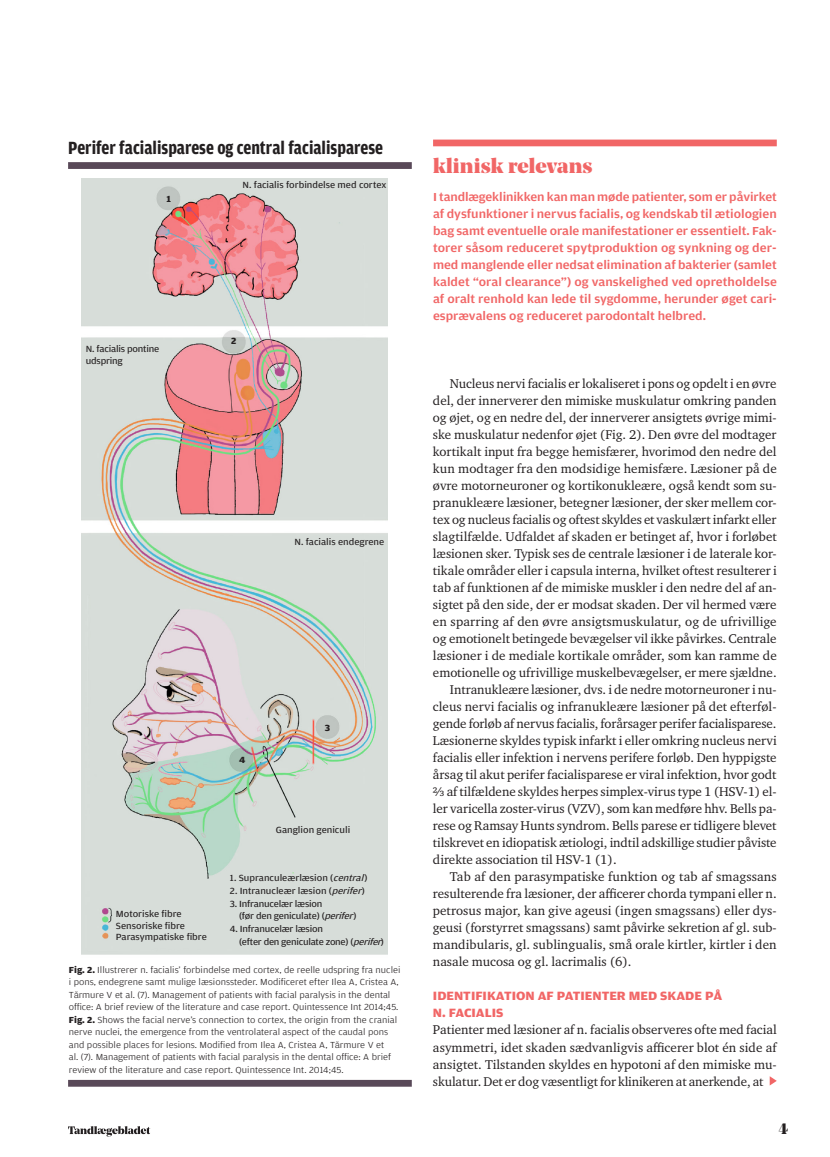
<style>
.page{position:relative;width:830px;height:1157px;background:#fff}
.page>*{position:absolute;margin:0;border:0;box-sizing:border-box;transform-origin:0 0}
.Klinisk_relevans_overskrift{font:900 21px "Noe Display";letter-spacing:.01em;color:#f16666}
.Tabel_Rubrik{font:700 18.75px "Amplitude Condensed";color:#231f20}
.t1{font:900 15px "Noe Display";color:#231f20}
.Brød_med_indryk{font:13.05px/17px "Charter ITC Std";color:#231f20;text-align:justify}
.Brød_uden_indryk{font:13.05px/17px "Charter ITC Std";letter-spacing:-.01em;color:#231f20;text-align:justify}
.Mellemrubrik_VERSALER_RØD{font:700 12.75px/17px "Amplitude Wide";color:#f16666}
.Klinisk_relevans_brød{font:500 12.3px/17px "Amplitude Wide";color:#f16666;text-align:justify}
.Figur_text{font:9.45px "Amplitude Wide";color:#231f20}
.Figur_text-2{font:9.45px/12.6px "Amplitude Wide";letter-spacing:-.02em;color:#231f20}
.Figur_text-3{font:9.45px/12.6px "Amplitude Wide";letter-spacing:-.025em;color:#231f20}
.Figur_text-4{font:700 9.45px "Amplitude Wide";color:#231f20}
.Tabel_billedtekst{font:300 9.3px/12.5px "Amplitude Wide";color:#231f20}
.s1{font-style:italic}
.s2{font-weight:700}
.s3{font-family:"N Haas Grotesk DS Pro 45 Lt";font-weight:400}
</style>
<div class="page">
<svg style="left:769px;top:1076px;width:7px;height:9px"></svg>
<svg style="left:68px;top:162px;width:343px;height:924px;fill:#d7ddd9"></svg>
<div style="left:433px;top:140px;width:343px;height:6px;background:#f16666"></div>
<svg style="left:68px;top:1126px;width:82px;height:10px"></svg>
<p class="Tabel_Rubrik" style="left:68px;top:137px;width:316px">Perifer facialisparese og central facialisparese</p>
<p class="Figur_text-4" style="left:166px;top:194px;width:6px">1</p>
<p class="Figur_text-2" style="left:86px;top:342px;width:75px">N. facialis pontine udspring</p>
<p class="Figur_text" style="left:242px;top:180px;width:145px">N. facialis forbindelse med cortex</p>
<p class="Figur_text-4" style="left:231px;top:336px;width:7px">2</p>
<p class="Figur_text" style="left:294px;top:536px;width:91px">N. facialis endegrene</p>
<p class="Figur_text-4" style="left:239px;top:754px;width:8px">4</p>
<p class="Figur_text-4" style="left:324px;top:722px;width:7px">3</p>
<p class="Figur_text" style="left:116px;top:908px;width:67px">Motoriske fibre</p>
<p class="Figur_text" style="left:116px;top:920px;width:71px">Sensoriske fibre</p>
<p class="Figur_text" style="left:116px;top:931px;width:92px">Parasympatiske fibre</p>
<p class="Figur_text" style="left:276px;top:824px;width:76px">Ganglion geniculi</p>
<p class="Figur_text" style="left:230px;top:873px;width:139px">1. Supranculeærlæsion (<span class="s1">central</span>)</p>
<p class="Figur_text" style="left:230px;top:885px;width:136px">2. Intranucleær læsion (<span class="s1">perifer</span>)</p>
<p class="Figur_text-2" style="left:239px;top:897px;width:119px;text-indent:-9px">3. Infranucelær læsion<br>(før den geniculate) (<span class="s1">perifer</span>)</p>
<p class="Figur_text-3" style="left:239px;top:922px;width:146px;text-indent:-9px">4. Infranucelær læsion<br>(efter den geniculate zone) (<span class="s1">perifer</span>)</p>
<p class="Tabel_billedtekst" style="left:69px;top:963px;width:333px"><span class="s2">Fig. 2.</span> Illustrerer n. facialis’ forbindelse med cortex, de reelle udspring fra nuclei i pons, endegrene samt mulige læsionssteder. Modificeret efter Ilea A, Cristea A, T<span class="s3">ă</span>rmure V et al. (7). Management of patients with facial paralysis in the dental office: A brief review of the literature and case report. Quintessence Int 2014;45.</p>
<p class="Tabel_billedtekst" style="left:69px;top:1013px;width:329px"><span class="s2">Fig. 2.</span> Shows the facial nerve’s connection to cortex, the origin from the cranial nerve nuclei, the emergence from the ventrolateral aspect of the caudal pons and possible places for lesions. Modified from Ilea A, Cristea A, T<span class="s3">ă</span>rmure V et<br>al. (7). Management of patients with facial paralysis in the dental office: A brief review of the literature and case report. Quintessence Int. 2014;45.</p>
<p class="Klinisk_relevans_overskrift" style="left:433px;top:152px;width:161px">klinisk relevans</p>
<p class="Klinisk_relevans_brød" style="left:433px;top:188px;width:345px">I tandlægeklinikken kan man møde patienter, som er påvirket af dysfunktioner i nervus facialis, og kendskab til ætiologien bag samt eventuelle orale manifestationer er essentielt. Fak&shy;torer såsom reduceret spytproduktion og synkning og der&shy;med manglende eller nedsat elimination af bakterier (samlet kaldet “oral clearance”) og vanskelighed ved opretholdelse af oralt renhold kan lede til sygdomme, herunder øget cari&shy;esprævalens og reduceret parodontalt helbred.</p>
<p class="Brød_med_indryk" style="left:433px;top:375px;width:345px;text-indent:17px">Nucleus nervi facialis er lokaliseret i pons og opdelt i en øvre del, der innerverer den mimiske muskulatur omkring panden og øjet, og en nedre del, der innerverer ansigtets øvrige mimi&shy;ske muskulatur nedenfor øjet (Fig. 2). Den øvre del modtager kortikalt input fra begge hemisfærer, hvorimod den nedre del kun modtager fra den modsidige hemisfære. Læsioner på de øvre motorneuroner og kortikonukleære, også kendt som su&shy;pranukleære læsioner, betegner læsioner, der sker mellem cor&shy;tex og nucleus facialis og oftest skyldes et vaskulært infarkt eller slagtilfælde. Udfaldet af skaden er betinget af, hvor i forløbet læsionen sker. Typisk ses de centrale læsioner i de laterale kor&shy;tikale områder eller i capsula interna, hvilket oftest resulterer i tab af funktionen af de mimiske muskler i den nedre del af an&shy;sigtet på den side, der er modsat skaden. Der vil hermed være en sparring af den øvre ansigtsmuskulatur, og de ufrivillige og emotionelt betingede bevægelser vil ikke påvirkes. Centrale læsioner i de mediale kortikale områder, som kan ramme de emotionelle og ufrivillige muskelbevægelser, er mere sjældne.</p>
<p class="Brød_med_indryk" style="left:433px;top:681px;width:345px;text-indent:17px">Intranukleære læsioner, dvs. i de nedre motorneuroner i nu&shy;cleus nervi facialis og infranukleære læsioner på det efterføl&shy;gende forløb af nervus facialis, forårsager perifer facialisparese.<br>Læsionerne skyldes typisk infarkt i eller omkring nucleus nervi facialis eller infektion i nervens perifere forløb. Den hyppigste årsag til akut perifer facialisparese er viral infektion, hvor godt ⅔ af tilfældene skyldes herpes simplex-virus type 1 (HSV-1) el&shy;ler varicella zoster-virus (VZV), som kan medføre hhv. Bells pa&shy;rese og Ramsay Hunts syndrom. Bells parese er tidligere blevet tilskrevet en idiopatisk ætiologi, indtil adskillige studier påviste direkte association til HSV-1 (1).</p>
<p class="Brød_med_indryk" style="left:433px;top:868px;width:345px;text-indent:17px">Tab af den parasympatiske funktion og tab af smagssans resulterende fra læsioner, der afficerer chorda tympani eller n. petrosus major, kan give ageusi (ingen smagssans) eller dys&shy;geusi (forstyrret smagssans) samt påvirke sekretion af gl. sub&shy;mandibularis, gl. sublingualis, små orale kirtler, kirtler i den nasale mucosa og gl. lacrimalis (6).</p>
<p class="Mellemrubrik_VERSALER_RØD" style="left:433px;top:988px;width:291px">IDENTIFIKATION AF PATIENTER MED SKADE PÅ<br>N. FACIALIS</p>
<p class="Brød_uden_indryk" style="left:433px;top:1021px;width:345px">Patienter med læsioner af n. facialis observeres ofte med facial asymmetri, idet skaden sædvanligvis afficerer blot én side af ansigtet. Tilstanden skyldes en hypotoni af den mimiske mu&shy;skulatur. Det er dog væsentligt for klinikeren at anerkende, at</p>
<p class="t1" style="left:778px;top:1118px;width:11px">4</p>
</div>
